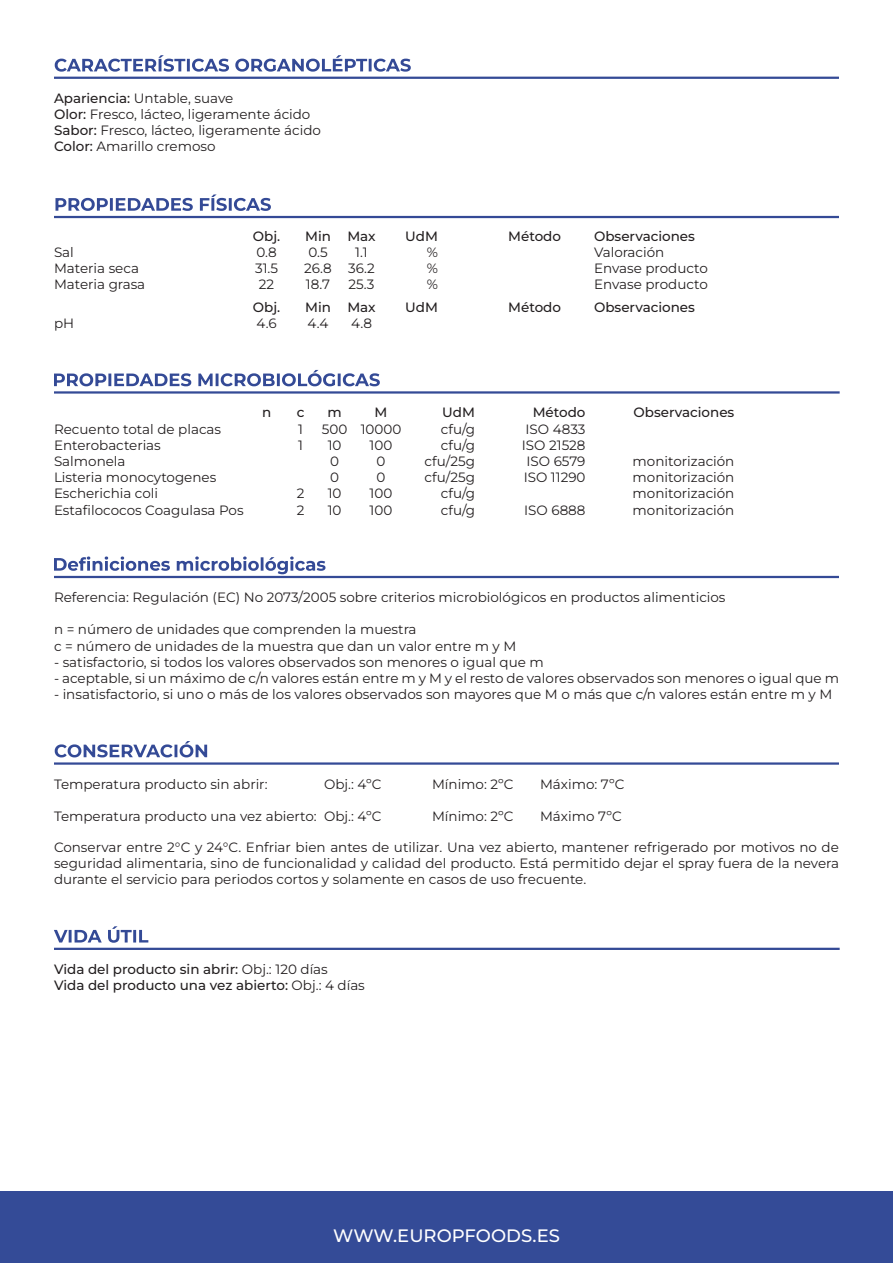
<style>
.page{position:relative;width:893px;height:1263px;background:#fff}
.page>*{position:absolute;margin:0;border:0;box-sizing:border-box;transform-origin:0 0}
.t1{font:500 18px "Montserrat";color:#fff}
.t2{font:13.5px/16.2px "Montserrat";color:#231f20}
.t3{font:500 13.5px/16.2px "Montserrat";color:#231f20}
.s1{font-weight:500}
.s2{font-weight:400}
</style>
<div class="page">
<div style="left:0;top:1191px;width:893px;height:72px;background:#344b97"></div>
<svg style="left:54px;top:926px;width:94px;height:17px"></svg>
<hr style="left:54px;top:948px;width:786px;height:2px;background:#344a96">
<svg style="left:54px;top:370px;width:326px;height:16px"></svg>
<hr style="left:54px;top:391px;width:786px;height:3px;background:#344a96">
<svg style="left:54px;top:556px;width:271px;height:18px"></svg>
<hr style="left:54px;top:576px;width:785px;height:2px;background:#344a96">
<svg style="left:55px;top:741px;width:152px;height:16px"></svg>
<hr style="left:54px;top:762px;width:785px;height:3px;background:#344a96">
<svg style="left:55px;top:55px;width:356px;height:17px"></svg>
<hr style="left:54px;top:77px;width:785px;height:2px;background:#344a96">
<svg style="left:55px;top:194px;width:216px;height:17px"></svg>
<hr style="left:54px;top:216px;width:785px;height:2px;background:#344a96">
<p class="t2" style="left:54px;top:90px;width:268px"><span class="s1">Apariencia:</span> Untable, suave<br><span class="s1">Olor:</span> Fresco, lácteo, ligeramente ácido <span class="s1">Sabor:</span> Fresco, lácteo, ligeramente ácido <span class="s1">Color:</span> Amarillo cremoso</p>
<p class="t3" style="left:253px;top:227px;width:29px">Obj.</p>
<p class="t3" style="left:305px;top:227px;width:72px">Min Max</p>
<p class="t3" style="left:405px;top:227px;width:34px">UdM</p>
<p class="t3" style="left:508px;top:227px;width:54px">Método</p>
<p class="t3" style="left:594px;top:227px;width:102px">Observaciones</p>
<p class="t2" style="left:54px;top:244px;width:21px">Sal</p>
<p class="t2" style="left:256px;top:244px;width:22px">0.8</p>
<p class="t2" style="left:308px;top:244px;width:21px">0.5</p>
<p class="t2" style="left:355px;top:244px;width:14px">1.1</p>
<p class="t2" style="left:427px;top:244px;width:13px">%</p>
<p class="t2" style="left:594px;top:244px;width:72px">Valoración</p>
<p class="t2" style="left:54px;top:260px;width:86px">Materia seca</p>
<p class="t2" style="left:255px;top:260px;width:24px">31.5</p>
<p class="t2" style="left:304px;top:260px;width:72px">26.8 36.2</p>
<p class="t2" style="left:427px;top:260px;width:13px">%</p>
<p class="t2" style="left:594px;top:260px;width:115px">Envase producto</p>
<p class="t2" style="left:54px;top:276px;width:93px">Materia grasa</p>
<p class="t2" style="left:259px;top:276px;width:17px">22</p>
<p class="t2" style="left:306px;top:276px;width:26px">18.7</p>
<p class="t2" style="left:349px;top:276px;width:27px">25.3</p>
<p class="t2" style="left:427px;top:276px;width:13px">%</p>
<p class="t2" style="left:594px;top:276px;width:115px">Envase producto</p>
<p class="t3" style="left:253px;top:299px;width:29px">Obj.</p>
<p class="t3" style="left:305px;top:299px;width:72px">Min Max</p>
<p class="t3" style="left:405px;top:299px;width:34px">UdM</p>
<p class="t3" style="left:508px;top:299px;width:54px">Método</p>
<p class="t3" style="left:594px;top:299px;width:102px">Observaciones</p>
<p class="t2" style="left:54px;top:315px;width:22px">pH</p>
<p class="t2" style="left:257px;top:315px;width:22px">4.6</p>
<p class="t2" style="left:308px;top:315px;width:22px">4.4</p>
<p class="t2" style="left:351px;top:315px;width:22px">4.8</p>
<p class="t3" style="left:262px;top:404px;width:11px">n</p>
<p class="t3" style="left:297px;top:404px;width:9px">c</p>
<p class="t3" style="left:328px;top:404px;width:16px">m</p>
<p class="t3" style="left:375px;top:404px;width:14px">M</p>
<p class="t3" style="left:442px;top:404px;width:34px">UdM</p>
<p class="t3" style="left:533px;top:404px;width:54px">Método</p>
<p class="t3" style="left:633px;top:404px;width:102px">Observaciones</p>
<p class="t2" style="left:54px;top:420px;width:169px">Recuento total de placas</p>
<p class="t2" style="left:298px;top:420px;width:6px">1</p>
<p class="t2" style="left:322px;top:420px;width:81px">500 10000</p>
<p class="t2" style="left:441px;top:420px;width:36px">cfu/g</p>
<p class="t2" style="left:525px;top:420px;width:62px">ISO 4833</p>
<p class="t2" style="left:54px;top:437px;width:108px">Enterobacterias</p>
<p class="t2" style="left:298px;top:437px;width:6px">1</p>
<p class="t2" style="left:328px;top:437px;width:15px">10</p>
<p class="t2" style="left:370px;top:437px;width:24px">100</p>
<p class="t2" style="left:441px;top:437px;width:36px">cfu/g</p>
<p class="t2" style="left:522px;top:437px;width:65px">ISO 21528</p>
<p class="t2" style="left:54px;top:453px;width:73px">Salmonela</p>
<p class="t2" style="left:330px;top:453px;width:10px">0</p>
<p class="t2" style="left:377px;top:453px;width:10px">0</p>
<p class="t2" style="left:425px;top:453px;width:52px">cfu/25g</p>
<p class="t2" style="left:526px;top:453px;width:61px">ISO 6579</p>
<p class="t2" style="left:633px;top:453px;width:103px">monitorización</p>
<p class="t2" style="left:54px;top:469px;width:164px">Listeria monocytogenes</p>
<p class="t2" style="left:330px;top:469px;width:10px">0</p>
<p class="t2" style="left:377px;top:469px;width:10px">0</p>
<p class="t2" style="left:425px;top:469px;width:52px">cfu/25g</p>
<p class="t2" style="left:524px;top:469px;width:63px">ISO 11290</p>
<p class="t2" style="left:633px;top:469px;width:103px">monitorización</p>
<p class="t2" style="left:54px;top:485px;width:106px">Escherichia coli</p>
<p class="t2" style="left:297px;top:485px;width:9px">2</p>
<p class="t2" style="left:328px;top:485px;width:15px">10</p>
<p class="t2" style="left:370px;top:485px;width:24px">100</p>
<p class="t2" style="left:441px;top:485px;width:36px">cfu/g</p>
<p class="t2" style="left:633px;top:485px;width:103px">monitorización</p>
<p class="t2" style="left:54px;top:501px;width:191px">Estafilococos Coagulasa Pos</p>
<p class="t2" style="left:297px;top:501px;width:9px">2</p>
<p class="t2" style="left:328px;top:501px;width:15px">10</p>
<p class="t2" style="left:370px;top:501px;width:24px">100</p>
<p class="t2" style="left:441px;top:501px;width:36px">cfu/g</p>
<p class="t2" style="left:524px;top:501px;width:63px">ISO 6888</p>
<p class="t2" style="left:633px;top:501px;width:103px">monitorización</p>
<p class="t2" style="left:54px;top:589px;width:673px">Referencia: Regulación (EC) No 2073/2005 sobre criterios microbiológicos en productos alimenticios</p>
<p class="t2" style="left:54px;top:621px;width:464px">n = número de unidades que comprenden la muestra<br>c = número de unidades de la muestra que dan un valor entre m y M</p>
<p class="t2" style="left:54px;top:653px;width:491px">- satisfactorio, si todos los valores observados son menores o igual que m</p>
<p class="t2" style="left:54px;top:670px;width:786px">- aceptable, si un máximo de c/n valores están entre m y M y el resto de valores observados son menores o igual que m</p>
<p class="t2" style="left:54px;top:686px;width:780px">- insatisfactorio, si uno o más de los valores observados son mayores que M o más que c/n valores están entre m y M</p>
<p class="t2" style="left:54px;top:775px;width:215px">Temperatura producto sin abrir:</p>
<p class="t2" style="left:324px;top:775px;width:59px">Obj.: 4ºC</p>
<p class="t2" style="left:432px;top:775px;width:83px">Mínimo: 2ºC</p>
<p class="t2" style="left:540px;top:775px;width:86px">Máximo: 7ºC</p>
<p class="t2" style="left:54px;top:808px;width:329px">Temperatura producto una vez abierto: Obj.: 4ºC</p>
<p class="t2" style="left:432px;top:808px;width:83px">Mínimo: 2ºC</p>
<p class="t2" style="left:540px;top:808px;width:83px">Máximo 7ºC</p>
<p class="t2" style="left:54px;top:839px;width:786px;text-align:justify">Conservar entre 2°C y 24°C. Enfriar bien antes de utilizar. Una vez abierto, mantener refrigerado por motivos no de seguridad alimentaria, sino de funcionalidad y calidad del producto. Está permitido dejar el spray fuera de la nevera durante el servicio para periodos cortos y solamente en casos de uso frecuente.</p>
<p class="t3" style="left:54px;top:960px;width:312px">Vida del producto sin abrir: <span class="s2">Obj.: 120 días<br></span>Vida del producto una vez abierto: <span class="s2">Obj.: 4 días</span></p>
<h1 class="t1" style="left:333px;top:1224px;width:228px">WWW.EUROPFOODS.ES</h1>
</div>
